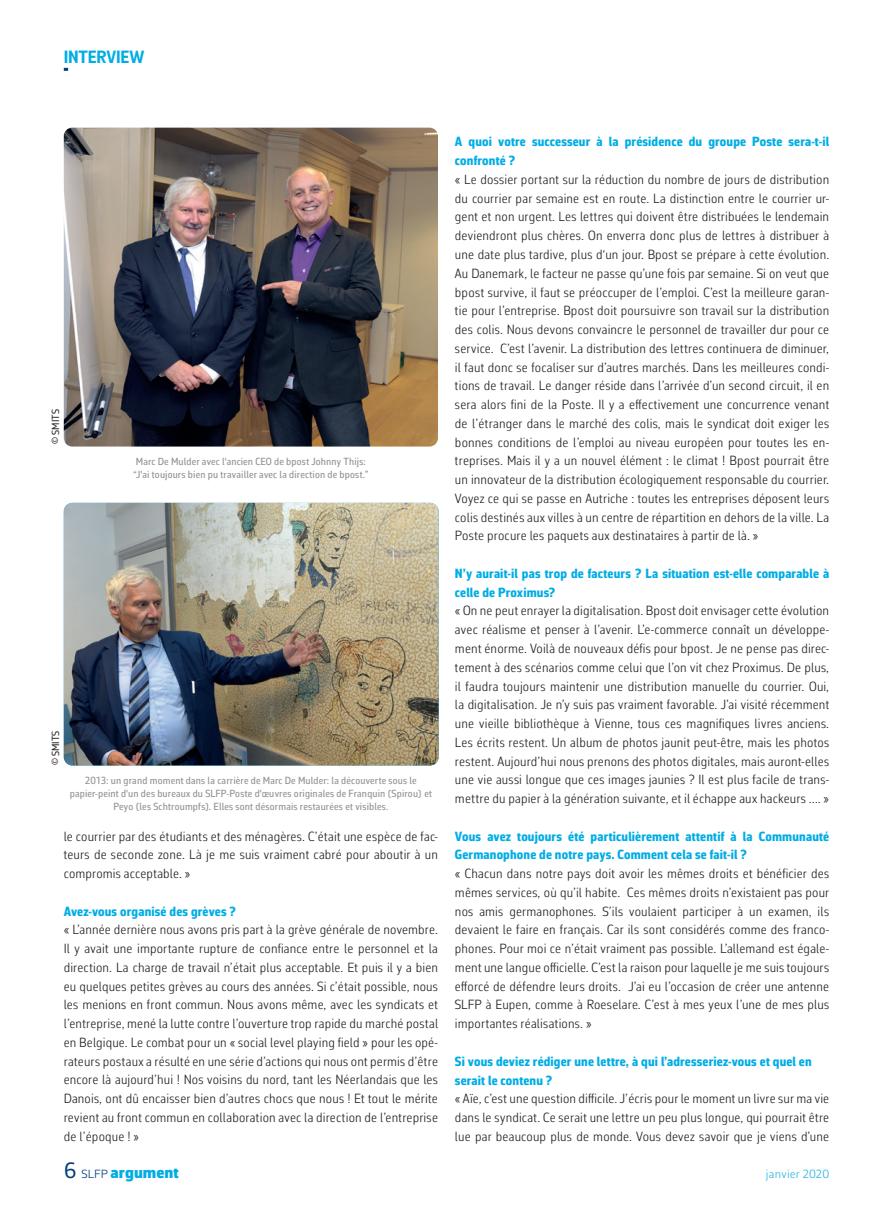
<style>
.page{position:relative;width:893px;height:1221px;background:#fff}
.page>*{position:absolute;margin:0;border:0;box-sizing:border-box;transform-origin:0 0}
.t1{font:700 18px "Corbeau Con Pro";letter-spacing:-.005em;color:#00ade5}
.t2{font:900 16.5px "Corbeau Pro";letter-spacing:.005em;color:#00ade5}
.t3{font:300 13.5px/18.8px "Corbeau Con Pro";letter-spacing:.015em;color:#231f20;text-align:justify}
.t4{font:800 13.5px/18.8px "Corbeau Con Pro";letter-spacing:.01em;color:#00ade5}
.t5{font:300 12px "Corbeau Pro";letter-spacing:.015em;color:#28b3de}
.t6{font:500 10.5px/12.6px "Corbeau Con Pro";letter-spacing:.015em;color:#939598}
.t7{font:10.5px "Corbeau Con Pro";letter-spacing:.005em;color:#231f20}
.s1{font-weight:400;font-size:22.5px;color:#043e7d}
.s2{font-weight:300;font-size:12px;color:#043e7d}
</style>
<div class="page">
<svg style="left:64px;top:68px;width:4px;height:3px"></svg>
<img style="left:64px;top:128px;width:374px;height:318px">
<img style="left:64px;top:503px;width:375px;height:262px">
<h1 class="t1" style="left:64px;top:45px;width:82px">INTERVIEW</h1>
<p class="t7" style="left:49px;top:444px;width:36px;rotate:-90deg">© SMITS</p>
<p class="t6" style="left:133px;top:455px;width:237px">Marc De Mulder avec l'ancien CEO de bpost Johnny Thijs: “J'ai toujours bien pu travailler avec la direction de bpost.”</p>
<p class="t7" style="left:49px;top:765px;width:36px;rotate:-90deg">© SMITS</p>
<p class="t6" style="left:70px;top:774px;width:364px;text-align:center">2013: un grand moment dans la carrière de Marc De Mulder: la découverte sous le papier-peint d'un des bureaux du SLFP-Poste d'œuvres originales de Franquin (Spirou) et<br>Peyo (les Schtroumpfs). Elles sont désormais restaurées et visibles.</p>
<p class="t3" style="left:64px;top:826px;width:376px">le courrier par des étudiants et des ménagères. C’était une espèce de fac&shy;teurs de seconde zone. Là je me suis vraiment cabré pour aboutir à un compromis acceptable. »</p>
<p class="t4" style="left:64px;top:901px;width:174px">Avez-vous organisé des grèves ?</p>
<p class="t3" style="left:64px;top:920px;width:376px">« L’année dernière nous avons pris part à la grève générale de novembre.<br>Il y avait une importante rupture de confiance entre le personnel et la direction. La charge de travail n’était plus acceptable. Et puis il y a bien eu quelques petites grèves au cours des années. Si c’était possible, nous les menions en front commun. Nous avons même, avec les syndicats et l’entreprise, mené la lutte contre l’ouverture trop rapide du marché postal en Belgique. Le combat pour un « social level playing field » pour les opé&shy;rateurs postaux a résulté en une série d’actions qui nous ont permis d’être encore là aujourd’hui ! Nos voisins du nord, tant les Néerlandais que les Danois, ont dû encaisser bien d’autres chocs que nous ! Et tout le mérite revient au front commun en collaboration avec la direction de l’entreprise de l’époque ! »</p>
<p class="t4" style="left:455px;top:132px;width:376px">A quoi votre successeur à la présidence du groupe Poste sera-t-il confronté ?</p>
<p class="t3" style="left:455px;top:170px;width:376px">« Le dossier portant sur la réduction du nombre de jours de distribution du courrier par semaine est en route. La distinction entre le courrier ur&shy;gent et non urgent. Les lettres qui doivent être distribuées le lendemain deviendront plus chères. On enverra donc plus de lettres à distribuer à une date plus tardive, plus d‘un jour. Bpost se prépare à cette évolution.<br>Au Danemark, le facteur ne passe qu’une fois par semaine. Si on veut que bpost survive, il faut se préoccuper de l’emploi. C’est la meilleure garan&shy;tie pour l’entreprise. Bpost doit poursuivre son travail sur la distribution des colis. Nous devons convaincre le personnel de travailler dur pour ce service. C’est l’avenir. La distribution des lettres continuera de diminuer, il faut donc se focaliser sur d’autres marchés. Dans les meilleures condi&shy;tions de travail. Le danger réside dans l’arrivée d’un second circuit, il en sera alors fini de la Poste. Il y a effectivement une concurrence venant de l’étranger dans le marché des colis, mais le syndicat doit exiger les bonnes conditions de l’emploi au niveau européen pour toutes les en&shy;treprises. Mais il y a un nouvel élément : le climat ! Bpost pourrait être un innovateur de la distribution écologiquement responsable du courrier.<br>Voyez ce qui se passe en Autriche : toutes les entreprises déposent leurs colis destinés aux villes à un centre de répartition en dehors de la ville. La Poste procure les paquets aux destinataires à partir de là. »</p>
<p class="t4" style="left:455px;top:563px;width:376px">N’y aurait-il pas trop de facteurs ? La situation est-elle comparable à celle de Proximus?</p>
<p class="t3" style="left:455px;top:601px;width:376px">« On ne peut enrayer la digitalisation. Bpost doit envisager cette évolution avec réalisme et penser à l’avenir. L’e-commerce connaît un développe&shy;ment énorme. Voilà de nouveaux défis pour bpost. Je ne pense pas direc&shy;tement à des scénarios comme celui que l’on vit chez Proximus. De plus, il faudra toujours maintenir une distribution manuelle du courrier. Oui, la digitalisation. Je n’y suis pas vraiment favorable. J’ai visité récemment une vieille bibliothèque à Vienne, tous ces magnifiques livres anciens.<br>Les écrits restent. Un album de photos jaunit peut-être, mais les photos restent. Aujourd’hui nous prenons des photos digitales, mais auront-elles une vie aussi longue que ces images jaunies ? Il est plus facile de trans&shy;mettre du papier à la génération suivante, et il échappe aux hackeurs …. »</p>
<p class="t4" style="left:455px;top:826px;width:376px">Vous avez toujours été particulièrement attentif à la Communauté<br>Germanophone de notre pays. Comment cela se fait-il ?</p>
<p class="t3" style="left:455px;top:864px;width:376px">« Chacun dans notre pays doit avoir les mêmes droits et bénéficier des mêmes services, où qu’il habite. Ces mêmes droits n’existaient pas pour nos amis germanophones. S’ils voulaient participer à un examen, ils devaient le faire en français. Car ils sont considérés comme des franco&shy;phones. Pour moi ce n’était vraiment pas possible. L’allemand est égale&shy;ment une langue officielle. C’est la raison pour laquelle je me suis toujours efforcé de défendre leurs droits. J’ai eu l’occasion de créer une antenne SLFP à Eupen, comme à Roeselare. C’est à mes yeux l’une de mes plus importantes réalisations. »</p>
<p class="t4" style="left:455px;top:1051px;width:358px">Si vous deviez rédiger une lettre, à qui l’adresseriez-vous et quel en serait le contenu ?</p>
<p class="t3" style="left:455px;top:1089px;width:376px">« Aïe, c’est une question difficile. J’écris pour le moment un livre sur ma vie dans le syndicat. Ce serait une lettre un peu plus longue, qui pourrait être lue par beaucoup plus de monde. Vous devez savoir que je viens d’une</p>
<p class="t2" style="left:64px;top:1161px;width:117px"><span class="s1">6</span> <span class="s2">SLFP</span> argument</p>
<p class="t5" style="left:766px;top:1165px;width:65px">janvier 2020</p>
</div>
